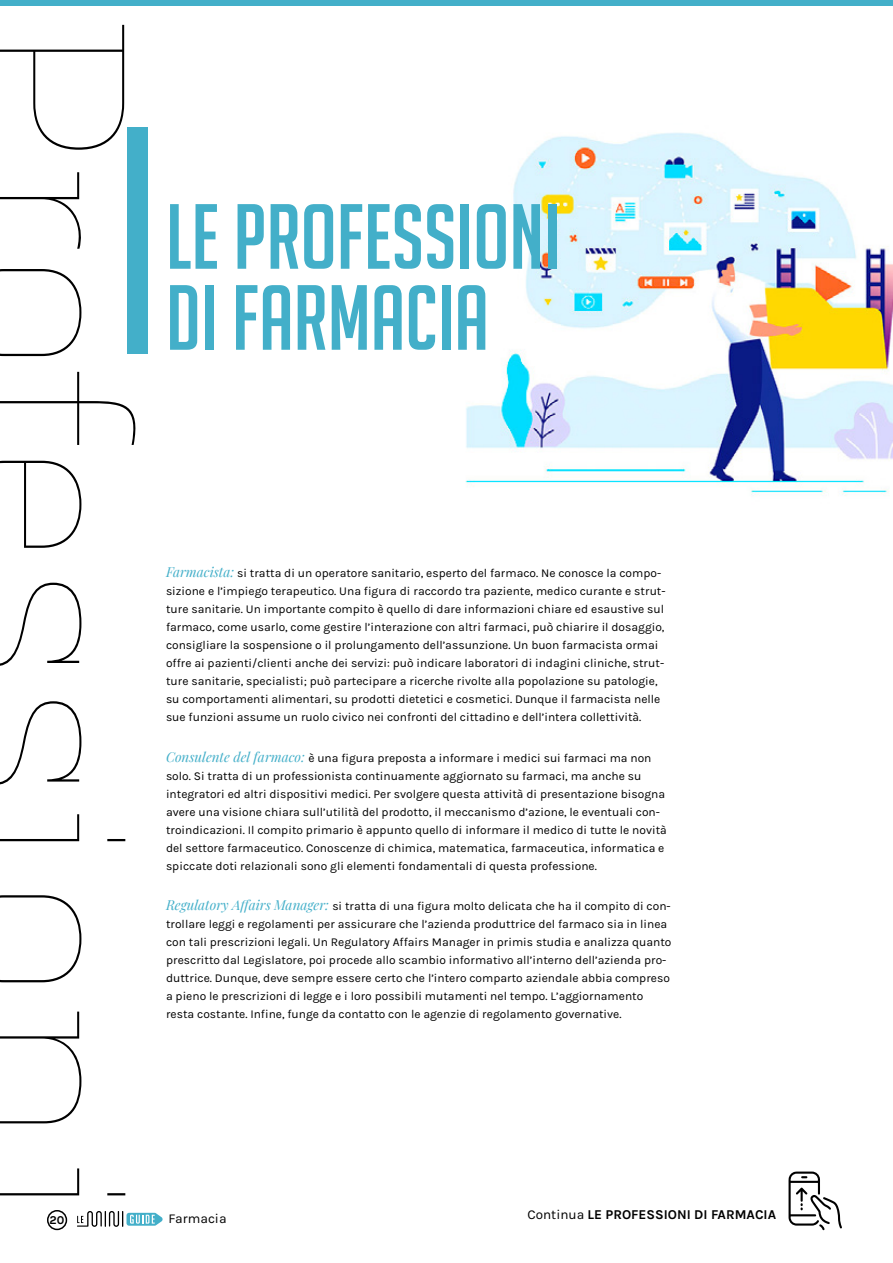
<style>
.page{position:relative;width:893px;height:1263px;background:#fff}
.page>*{position:absolute;margin:0;border:0;box-sizing:border-box;transform-origin:0 0}
.t1{font:100 225px "Kulturista";color:#000}
.t2{font:90px/81px "Big Noodle Titling";color:#43afc9}
.t3{font:700 13.5px "Karla";color:#000}
.t4{font:13.5px "Karla";color:#000}
.t5{font:12px/18px "Karla";color:#000}
.t6{font:700 12px "Karla";color:#000}
.s1{font-family:"Playfair Display";font-style:italic;font-size:13.5px;color:#43afc9}
.s2{font-weight:400}
</style>
<div class="page">
<svg style="left:77px;top:1211px;width:86px;height:16px"></svg>
<div style="left:47px;top:1210px;width:20px;height:20px;border:2px solid #000;border-radius:50%"></div>
<div style="left:0;top:0;width:893px;height:6px;background:#43afc9"></div>
<img style="left:465px;top:132px;width:428px;height:364px">
<div style="left:128px;top:128px;width:20px;height:226px;background:#43afc9"></div>
<svg style="left:788px;top:1171px;width:54px;height:59px"></svg>
<h1 class="t1" style="left:206px;top:11px;width:1224px;rotate:90deg">Professioni</h1>
<h2 class="t2" style="left:166px;top:196px;width:396px">LE PROFESSIONI<br>DI FARMACIA</h2>
<p class="t5" style="left:166px;top:564px;width:501px"><span class="s1">Farmacista:</span> si tratta di un operatore sanitario, esperto del farmaco. Ne conosce la compo&shy;sizione e l’impiego terapeutico. Una figura di raccordo tra paziente, medico curante e strut&shy;ture sanitarie. Un importante compito è quello di dare informazioni chiare ed esaustive sul farmaco, come usarlo, come gestire l’interazione con altri farmaci, può chiarire il dosaggio, consigliare la sospensione o il prolungamento dell’assunzione. Un buon farmacista ormai offre ai pazienti/clienti anche dei servizi: può indicare laboratori di indagini cliniche, strut&shy;ture sanitarie, specialisti; può partecipare a ricerche rivolte alla popolazione su patologie, su comportamenti alimentari, su prodotti dietetici e cosmetici. Dunque il farmacista nelle sue funzioni assume un ruolo civico nei confronti del cittadino e dell’intera collettività.</p>
<p class="t5" style="left:166px;top:749px;width:502px"><span class="s1">Consulente del farmaco:</span> è una figura preposta a informare i medici sui farmaci ma non solo. Si tratta di un professionista continuamente aggiornato su farmaci, ma anche su integratori ed altri dispositivi medici. Per svolgere questa attività di presentazione bisogna avere una visione chiara sull’utilità del prodotto, il meccanismo d’azione, le eventuali con&shy;troindicazioni. Il compito primario è appunto quello di informare il medico di tutte le novità del settore farmaceutico. Conoscenze di chimica, matematica, farmaceutica, informatica e spiccate doti relazionali sono gli elementi fondamentali di questa professione.</p>
<p class="t5" style="left:166px;top:897px;width:507px"><span class="s1">Regulatory Affairs Manager:</span> si tratta di una figura molto delicata che ha il compito di con&shy;trollare leggi e regolamenti per assicurare che l’azienda produttrice del farmaco sia in linea con tali prescrizioni legali. Un Regulatory Affairs Manager in primis studia e analizza quanto prescritto dal Legislatore, poi procede allo scambio informativo all’interno dell’azienda pro&shy;duttrice. Dunque, deve sempre essere certo che l’intero comparto aziendale abbia compreso a pieno le prescrizioni di legge e i loro possibili mutamenti nel tempo. L’aggiornamento resta costante. Infine, funge da contatto con le agenzie di regolamento governative.</p>
<p class="t3" style="left:527px;top:1206px;width:250px"><span class="s2">Continua</span> LE PROFESSIONI DI FARMACIA</p>
<p class="t6" style="left:50px;top:1213px;width:16px">20</p>
<p class="t4" style="left:168px;top:1211px;width:60px">Farmacia</p>
</div>
